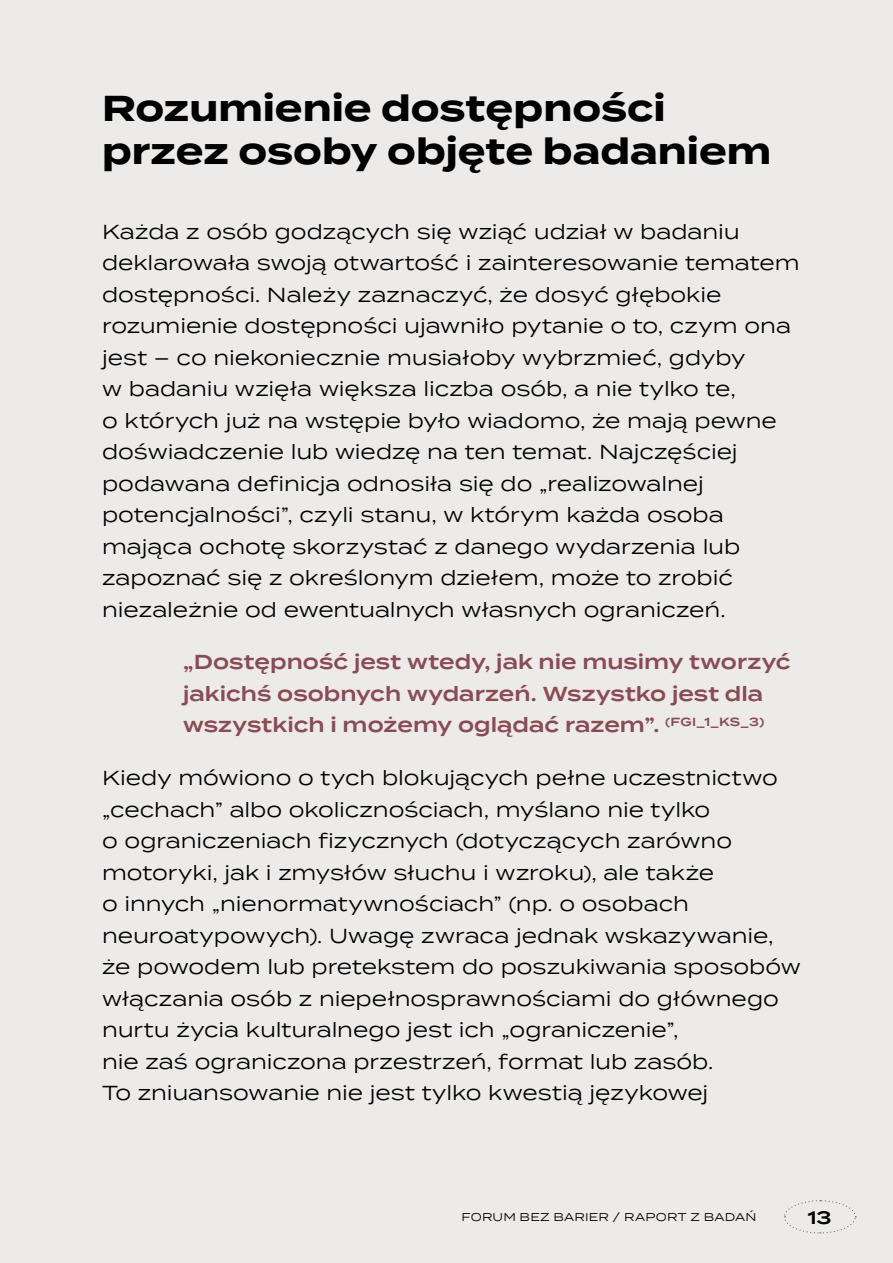
<style>
.page{position:relative;width:893px;height:1263px;background:#ecebea}
.page>*{position:absolute;margin:0;border:0;box-sizing:border-box;transform-origin:0 0}
.Nagłówek_H2{font:700 36px/43.2px "Termina";color:#000}
.tekst{font:20.25px/31.5px "Termina";letter-spacing:-.005em;color:#000}
.cytat_tekst{font:600 20.25px/31.5px "Termina";letter-spacing:.005em;color:#8a4b55}
.t1{font:600 18px "Termina";color:#000}
.t2{font:11.25px "Termina";letter-spacing:.02em;color:#000}
</style>
<div class="page">
<svg style="left:784px;top:1200px;width:72px;height:34px"></svg>
<h2 class="Nagłówek_H2" style="left:102px;top:88px;width:671px">Rozumienie dostępności przez osoby objęte badaniem</h2>
<p class="tekst" style="left:102px;top:215px;width:699px">Każda z osób godzących się wziąć udział w badaniu deklarowała swoją otwartość i zainteresowanie tematem dostępności. Należy zaznaczyć, że dosyć głębokie rozumienie dostępności ujawniło pytanie o to, czym ona jest – co niekoniecznie musiałoby wybrzmieć, gdyby<br>w badaniu wzięła większa liczba osób, a nie tylko te,<br>o których już na wstępie było wiadomo, że mają pewne doświadczenie lub wiedzę na ten temat. Najczęściej podawana definicja odnosiła się do „realizowalnej potencjalności”, czyli stanu, w którym każda osoba mająca ochotę skorzystać z danego wydarzenia lub zapoznać się z określonym dziełem, może to zrobić niezależnie od ewentualnych własnych ograniczeń.</p>
<p class="cytat_tekst" style="left:183px;top:646px;width:609px">„Dostępność jest wtedy, jak nie musimy tworzyć jakichś osobnych wydarzeń. Wszystko jest dla wszystkich i możemy oglądać razem”. <sup>(FGI_1_KS_3)</sup></p>
<p class="tekst" style="left:102px;top:761px;width:700px">Kiedy mówiono o tych blokujących pełne uczestnictwo „cechach” albo okolicznościach, myślano nie tylko<br>o ograniczeniach fizycznych (dotyczących zarówno motoryki, jak i zmysłów słuchu i wzroku), ale także<br>o innych „nienormatywnościach” (np. o osobach neuroatypowych). Uwagę zwraca jednak wskazywanie, że powodem lub pretekstem do poszukiwania sposobów włączania osób z niepełnosprawnościami do głównego nurtu życia kulturalnego jest ich „ograniczenie”,<br>nie zaś ograniczona przestrzeń, format lub zasób.<br>To zniuansowanie nie jest tylko kwestią językowej</p>
<p class="t2" style="left:462px;top:1209px;width:296px">FORUM BEZ BARIER / RAPORT Z BADAŃ</p>
<p class="t1" style="left:808px;top:1204px;width:25px">13</p>
</div>
